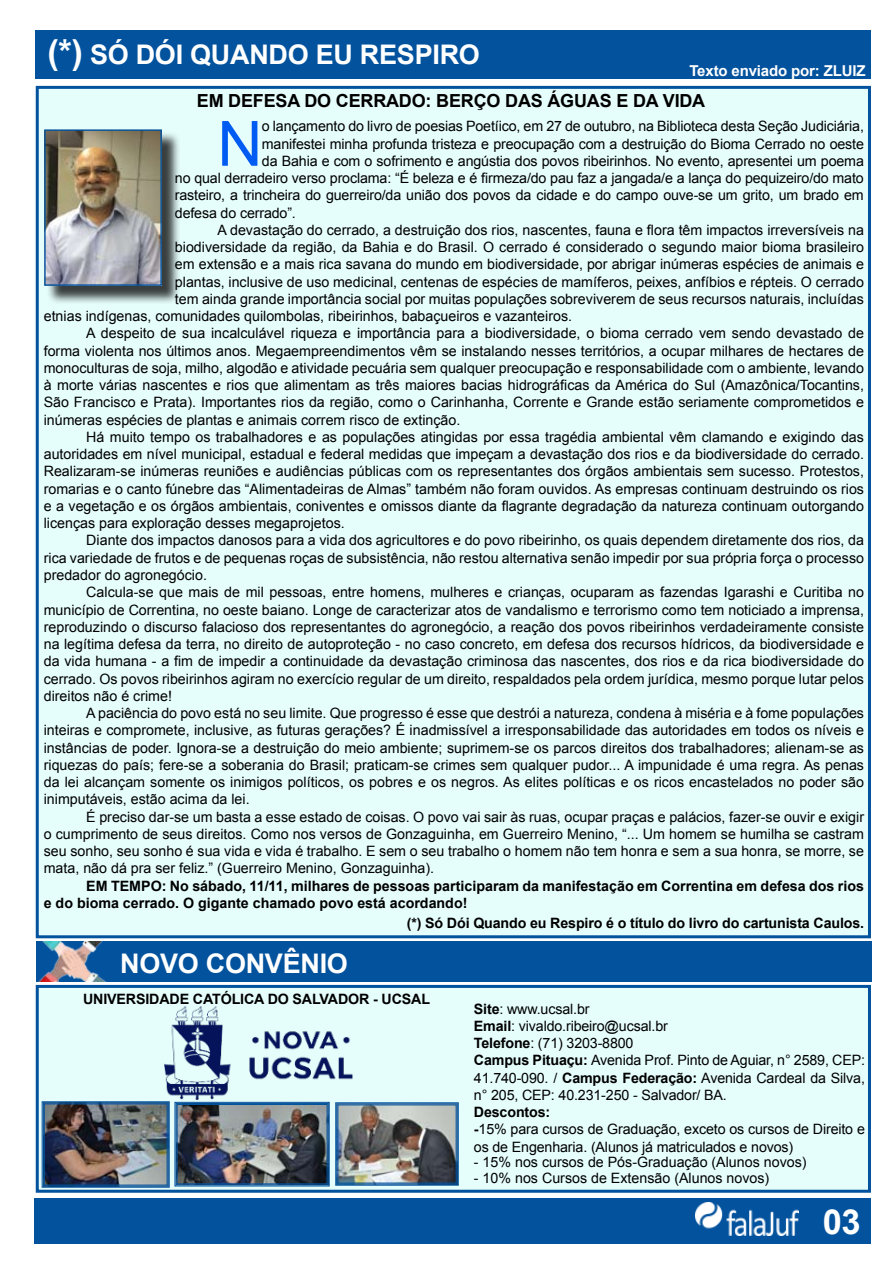
<style>
.page{position:relative;width:893px;height:1263px;background:#fff}
.page>*{position:absolute;margin:0;border:0;box-sizing:border-box;transform-origin:0 0}
.t1{font:62.4px "Arial";color:#005bf2}
.t2{font:700 34.5px "Arial";color:#fff}
.t3{font:700 27px "Arial";letter-spacing:-.01em;color:#fff}
.t4{font:700 18px "Arial";letter-spacing:-.01em;color:#000}
.t5{font:700 15px "Arial";letter-spacing:-.01em;color:#fff}
.t6{font:14.25px/17.2px "Arial";color:#000}
.t7{font:700 14.25px/17.2px "Arial";color:#000}
.s1{font-size:34.5px}
.s2{font-weight:700}
</style>
<div class="page">
<div style="left:36px;top:86px;width:835px;height:852px;background:#e5fdfb;border:3px solid #03529d"></div>
<div style="left:36px;top:985px;width:835px;height:208px;background:#e5fdfb;border:3px solid #03529d"></div>
<div style="left:35px;top:1198px;width:836px;height:46px;background:#03529d"></div>
<img style="left:695px;top:1202px;width:104px;height:33px">
<div style="left:36px;top:31px;width:835px;height:48px;background:#03529d"></div>
<div style="left:46px;top:132px;width:141px;height:179px;background:#000;opacity:.75"></div>
<img style="left:46px;top:131px;width:114px;height:153px">
<div style="left:44px;top:129px;width:118px;height:157px;border:1px solid #02529d"></div>
<div style="left:36px;top:941px;width:835px;height:41px;background:#03529d"></div>
<img style="left:39px;top:942px;width:67px;height:39px">
<img style="left:41px;top:1101px;width:418px;height:87px">
<div style="left:43px;top:1102px;width:125px;height:84px;border:1px solid #02529d"></div>
<div style="left:44px;top:1103px;width:124px;height:82px;border:1px solid #02529d"></div>
<img style="left:164px;top:1006px;width:189px;height:93px">
<h3 class="t3" style="left:47px;top:36px;width:434px"><span class="s1">(*)</span> SÓ DÓI QUANDO EU RESPIRO</h3>
<p class="t4" style="left:197px;top:89px;width:510px">EM DEFESA DO CERRADO: BERÇO DAS ÁGUAS E DA VIDA</p>
<p class="t5" style="left:689px;top:60px;width:178px">Texto enviado por: ZLUIZ</p>
<h1 class="t1" style="left:217px;top:103px;width:47px">N</h1>
<p class="t6" style="left:262px;top:118px;width:603px">o lançamento do livro de poesias Poetíico, em 27 de outubro, na Biblioteca desta Seção Judiciária,</p>
<p class="t6" style="left:262px;top:135px;width:604px">manifestei minha profunda tristeza e preocupação com a destruição do Bioma Cerrado no oeste</p>
<p class="t6" style="left:262px;top:152px;width:603px">da Bahia e com o sofrimento e angústia dos povos ribeirinhos. No evento, apresentei um poema</p>
<p class="t6" style="left:175px;top:170px;width:690px">no qual derradeiro verso proclama: “É beleza e é firmeza/do pau faz a jangada/e a lança do pequizeiro/do mato</p>
<p class="t6" style="left:175px;top:187px;width:690px">rasteiro, a trincheira do guerreiro/da união dos povos da cidade e do campo ouve-se um grito, um brado em</p>
<p class="t6" style="left:175px;top:204px;width:122px">defesa do cerrado”.</p>
<p class="t6" style="left:217px;top:221px;width:648px">A devastação do cerrado, a destruição dos rios, nascentes, fauna e flora têm impactos irreversíveis na</p>
<p class="t6" style="left:175px;top:239px;width:691px">biodiversidade da região, da Bahia e do Brasil. O cerrado é considerado o segundo maior bioma brasileiro</p>
<p class="t6" style="left:175px;top:256px;width:691px">em extensão e a mais rica savana do mundo em biodiversidade, por abrigar inúmeras espécies de animais e</p>
<p class="t6" style="left:175px;top:273px;width:691px">plantas, inclusive de uso medicinal, centenas de espécies de mamíferos, peixes, anfíbios e répteis. O cerrado</p>
<p class="t6" style="left:175px;top:290px;width:691px">tem ainda grande importância social por muitas populações sobreviverem de seus recursos naturais, incluídas</p>
<p class="t6" style="left:44px;top:308px;width:530px">etnias indígenas, comunidades quilombolas, ribeirinhos, babaçueiros e vazanteiros.</p>
<p class="t6" style="left:86px;top:325px;width:779px">A despeito de sua incalculável riqueza e importância para a biodiversidade, o bioma cerrado vem sendo devastado de</p>
<p class="t6" style="left:44px;top:342px;width:822px">forma violenta nos últimos anos. Megaempreendimentos vêm se instalando nesses territórios, a ocupar milhares de hectares de</p>
<p class="t6" style="left:44px;top:359px;width:822px">monoculturas de soja, milho, algodão e atividade pecuária sem qualquer preocupação e responsabilidade com o ambiente, levando</p>
<p class="t6" style="left:44px;top:377px;width:822px">à morte várias nascentes e rios que alimentam as três maiores bacias hidrográficas da América do Sul (Amazônica/Tocantins,</p>
<p class="t6" style="left:44px;top:394px;width:822px">São Francisco e Prata). Importantes rios da região, como o Carinhanha, Corrente e Grande estão seriamente comprometidos e</p>
<p class="t6" style="left:44px;top:411px;width:418px">inúmeras espécies de plantas e animais correm risco de extinção.</p>
<p class="t6" style="left:86px;top:428px;width:779px">Há muito tempo os trabalhadores e as populações atingidas por essa tragédia ambiental vêm clamando e exigindo das</p>
<p class="t6" style="left:44px;top:446px;width:822px">autoridades em nível municipal, estadual e federal medidas que impeçam a devastação dos rios e da biodiversidade do cerrado.</p>
<p class="t6" style="left:44px;top:463px;width:822px">Realizaram-se inúmeras reuniões e audiências públicas com os representantes dos órgãos ambientais sem sucesso. Protestos,</p>
<p class="t6" style="left:44px;top:480px;width:822px">romarias e o canto fúnebre das “Alimentadeiras de Almas” também não foram ouvidos. As empresas continuam destruindo os rios</p>
<p class="t6" style="left:44px;top:497px;width:822px">e a vegetação e os órgãos ambientais, coniventes e omissos diante da flagrante degradação da natureza continuam outorgando</p>
<p class="t6" style="left:44px;top:515px;width:302px">licenças para exploração desses megaprojetos.</p>
<p class="t6" style="left:86px;top:532px;width:779px">Diante dos impactos danosos para a vida dos agricultores e do povo ribeirinho, os quais dependem diretamente dos rios, da</p>
<p class="t6" style="left:44px;top:549px;width:822px">rica variedade de frutos e de pequenas roças de subsistência, não restou alternativa senão impedir por sua própria força o processo</p>
<p class="t6" style="left:44px;top:566px;width:165px">predador do agronegócio.</p>
<p class="t6" style="left:86px;top:584px;width:779px">Calcula-se que mais de mil pessoas, entre homens, mulheres e crianças, ocuparam as fazendas Igarashi e Curitiba no</p>
<p class="t6" style="left:44px;top:601px;width:822px">município de Correntina, no oeste baiano. Longe de caracterizar atos de vandalismo e terrorismo como tem noticiado a imprensa,</p>
<p class="t6" style="left:44px;top:618px;width:822px">reproduzindo o discurso falacioso dos representantes do agronegócio, a reação dos povos ribeirinhos verdadeiramente consiste</p>
<p class="t6" style="left:44px;top:635px;width:822px">na legítima defesa da terra, no direito de autoproteção - no caso concreto, em defesa dos recursos hídricos, da biodiversidade e</p>
<p class="t6" style="left:44px;top:653px;width:822px">da vida humana - a fim de impedir a continuidade da devastação criminosa das nascentes, dos rios e da rica biodiversidade do</p>
<p class="t6" style="left:44px;top:670px;width:822px">cerrado. Os povos ribeirinhos agiram no exercício regular de um direito, respaldados pela ordem jurídica, mesmo porque lutar pelos</p>
<p class="t6" style="left:44px;top:687px;width:130px">direitos não é crime!</p>
<p class="t6" style="left:86px;top:704px;width:779px">A paciência do povo está no seu limite. Que progresso é esse que destrói a natureza, condena à miséria e à fome populações</p>
<p class="t6" style="left:44px;top:722px;width:822px">inteiras e compromete, inclusive, as futuras gerações? É inadmissível a irresponsabilidade das autoridades em todos os níveis e</p>
<p class="t6" style="left:44px;top:739px;width:822px">instâncias de poder. Ignora-se a destruição do meio ambiente; suprimem-se os parcos direitos dos trabalhadores; alienam-se as</p>
<p class="t6" style="left:44px;top:756px;width:822px">riquezas do país; fere-se a soberania do Brasil; praticam-se crimes sem qualquer pudor... A impunidade é uma regra. As penas</p>
<p class="t6" style="left:44px;top:774px;width:822px">da lei alcançam somente os inimigos políticos, os pobres e os negros. As elites políticas e os ricos encastelados no poder são</p>
<p class="t6" style="left:44px;top:791px;width:207px">inimputáveis, estão acima da lei.</p>
<p class="t6" style="left:86px;top:808px;width:779px">É preciso dar-se um basta a esse estado de coisas. O povo vai sair às ruas, ocupar praças e palácios, fazer-se ouvir e exigir</p>
<p class="t6" style="left:44px;top:825px;width:822px">o cumprimento de seus direitos. Como nos versos de Gonzaguinha, em Guerreiro Menino, “... Um homem se humilha se castram</p>
<p class="t6" style="left:44px;top:843px;width:822px">seu sonho, seu sonho é sua vida e vida é trabalho. E sem o seu trabalho o homem não tem honra e sem a sua honra, se morre, se</p>
<p class="t6" style="left:44px;top:860px;width:392px">mata, não dá pra ser feliz.” (Guerreiro Menino, Gonzaguinha).</p>
<p class="t7" style="left:44px;top:877px;width:822px;text-indent:43px">EM TEMPO: No sábado, 11/11, milhares de pessoas participaram da manifestação em Correntina em defesa dos rios e do bioma cerrado. O gigante chamado povo está acordando!</p>
<p class="t7" style="left:407px;top:915px;width:459px">(*) Só Dói Quando eu Respiro é o título do livro do cartunista Caulos.</p>
<h3 class="t3" style="left:120px;top:945px;width:229px">NOVO CONVÊNIO</h3>
<p class="t6" style="left:474px;top:1000px;width:393px"><span class="s2">Site</span>: www.ucsal.br<br><span class="s2">Email</span>: vivaldo.ribeiro@ucsal.br<br><span class="s2">Telefone</span>: (71) 3203-8800<br><span class="s2">Campus Pituaçu:</span> Avenida Prof. Pinto de Aguiar, n° 2589, CEP:<br>41.740-090. / <span class="s2">Campus Federação:</span> Avenida Cardeal da Silva, n° 205, CEP: 40.231-250 - Salvador/ BA.</p>
<p class="t6" style="left:474px;top:1104px;width:393px"><span class="s2">Descontos:<br>-</span>15% para cursos de Graduação, exceto os cursos de Direito e os de Engenharia. (Alunos já matriculados e novos)</p>
<p class="t6" style="left:474px;top:1154px;width:334px">- 15% nos cursos de Pós-Graduação (Alunos novos)</p>
<p class="t6" style="left:474px;top:1169px;width:297px">- 10% nos Cursos de Extensão (Alunos novos)</p>
<p class="t7" style="left:83px;top:990px;width:348px">UNIVERSIDADE CATÓLICA DO SALVADOR - UCSAL</p>
<h2 class="t2" style="left:823px;top:1199px;width:40px">03</h2>
</div>
